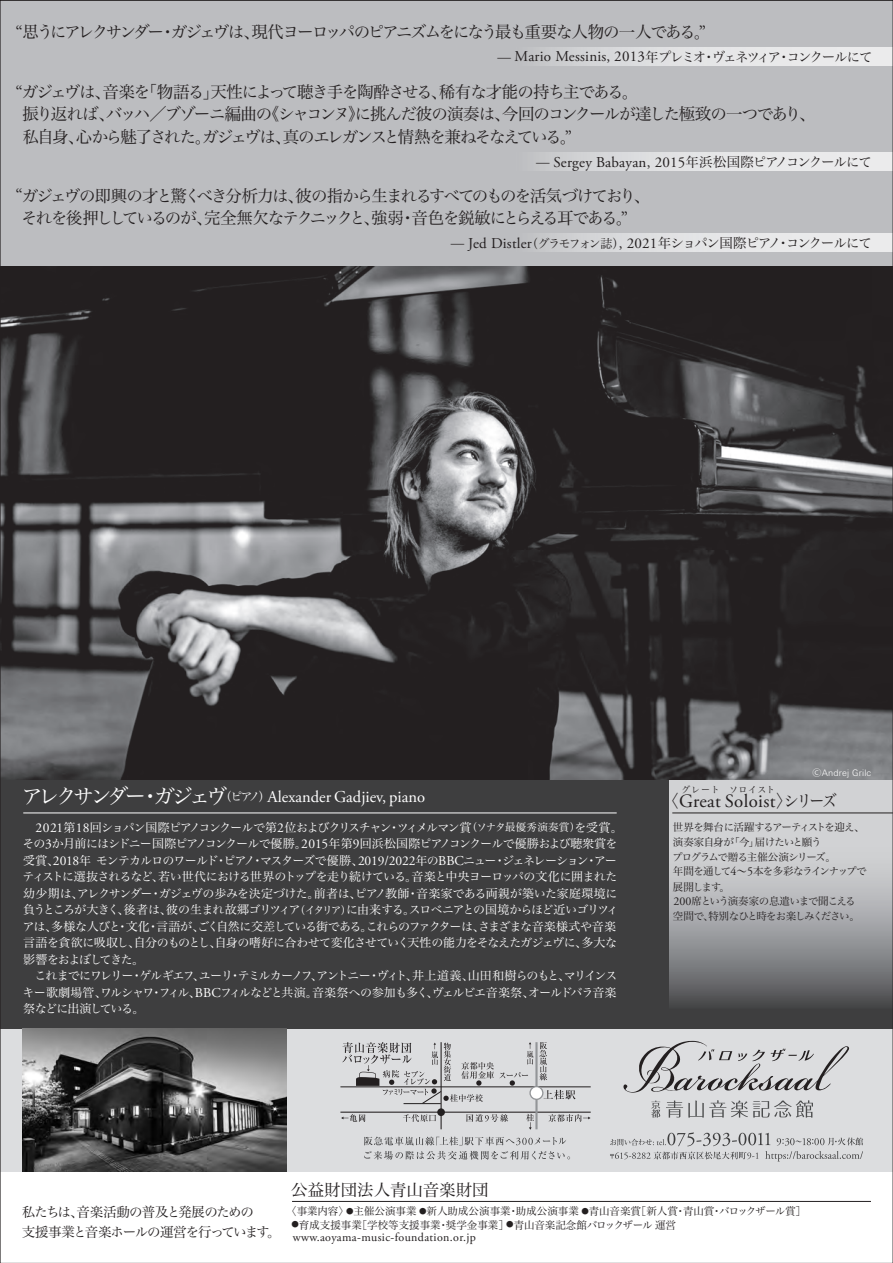
<style>
.page{position:relative;width:893px;height:1263px;background:#fff}
.page>*{position:absolute;margin:0;border:0;box-sizing:border-box;transform-origin:0 0}
.t1{font:18.75px "Adobe Garamond Pro";letter-spacing:.02em;color:#231f20}
.t2{font:16.5px/22.5px "Hira Min Pro W3";letter-spacing:-.105em;color:#231f20}
.t3{font:16.5px "Hira Min Pro W3";letter-spacing:-.13em;color:#231f20}
.t4{font:16.5px "Adobe Garamond Pro";color:#fff}
.t5{font:16.5px "Hira Min Pro W3";color:#231f20}
.t6{font:15px "Adobe Garamond Pro";letter-spacing:.015em;color:#231f20}
.t7{font:13.5px/19.5px "Hira Min Pro W3";letter-spacing:-.09em;color:#231f20}
.t8{font:13.5px "Hira Min Pro W3";letter-spacing:-.135em;color:#231f20}
.t9{font:12px/16.5px "Hira Min Pro W3";letter-spacing:-.075em;color:#fff}
.t10{font:12px "Adobe Garamond Pro";letter-spacing:.03em;color:#231f20}
.t11{font:10.5px/15px "Hira Min Pro W3";letter-spacing:-.095em;color:#231f20}
.t12{font:10.5px "Hira Min Pro W3";color:#231f20}
.t13{font:300 9px "Linotype Univers Basic";letter-spacing:.02em;color:#fff}
.t14{font:9px "Hira Min Pro W3";letter-spacing:.045em;color:#231f20}
.s1{font-family:"Adobe Garamond Pro";font-size:18px}
.s2{font-family:"Adobe Garamond Pro"}
.s3{font-family:"Adobe Garamond Pro";font-size:15px}
.s4{font-size:13.5px}
.s5{font-family:"Hira Min Pro W3";font-size:13.5px}
.s6{font-size:12px}
.s7{font-family:"Hira Min Pro N W3";font-size:21px}
.s8{font-family:"Hira Min Pro N W3";font-size:12px}
.s9{font-family:"Adobe Garamond Pro";font-size:13.5px}
.s10{font-size:10.5px}
.s11{font-family:"Koz Go Pr 6 N";font-weight:400}
.s12{font-family:"Hira Min Pro W3";font-size:16.5px}
.s13{font-family:"Adobe Garamond Pro";font-size:12px}
.s14{font-size:7.5px}
</style>
<div class="page">
<div style="left:0;top:0;width:893px;height:267px;background:#bcbdc0"></div>
<img style="left:2px;top:267px;width:889px;height:514px">
<div style="left:0;top:781px;width:893px;height:248px;background:#3e3e3f"></div>
<div style="left:0;top:1029px;width:893px;height:143px;background:#dcdddf"></div>
<img style="left:22px;top:1029px;width:264px;height:143px">
<hr style="left:292px;top:1201px;width:579px;height:1px;background:#231f20">
<svg style="left:610px;top:1132px;width:253px;height:29px"></svg>
<svg style="left:364px;top:1136px;width:202px;height:9px"></svg>
<svg style="left:364px;top:1151px;width:206px;height:9px"></svg>
<hr style="left:340px;top:1086px;width:251px;height:1px;background:#231f20">
<hr style="left:441px;top:1042px;width:1px;height:87px;background:#231f20">
<svg style="left:548px;top:1114px;width:42px;height:8px"></svg>
<svg style="left:341px;top:1114px;width:24px;height:8px"></svg>
<hr style="left:340px;top:1111px;width:251px;height:2px;background:#231f20">
<hr style="left:535px;top:1042px;width:3px;height:87px;background:#939598">
<div style="left:437px;top:1108px;width:8px;height:8px;background:#231f20;border-radius:50%"></div>
<svg style="left:466px;top:1114px;width:42px;height:8px"></svg>
<svg style="left:403px;top:1114px;width:33px;height:8px"></svg>
<svg style="left:526px;top:1114px;width:8px;height:16px"></svg>
<svg style="left:342px;top:1042px;width:234px;height:62px"></svg>
<svg style="left:666px;top:1100px;width:147px;height:17px"></svg>
<svg style="left:651px;top:1100px;width:9px;height:17px"></svg>
<svg style="left:623px;top:1041px;width:226px;height:52px"></svg>
<svg style="left:669px;top:781px;width:222px;height:224px"></svg>
<hr style="left:672px;top:813px;width:221px;height:1px;background:#231f20">
<hr style="left:23px;top:813px;width:594px;height:1px;background:#fff">
<div style="left:506px;top:47px;width:387px;height:18px;background:linear-gradient(to right,#c8c9cc,#f4f4f5)"></div>
<div style="left:506px;top:153px;width:387px;height:18px;background:linear-gradient(to right,#c8c9cc,#f4f4f5)"></div>
<div style="left:506px;top:234px;width:387px;height:18px;background:linear-gradient(to right,#c8c9cc,#f4f4f5)"></div>
<h2 class="t3" style="left:16px;top:18px;width:696px"><span class="s1">“</span>思うにアレクサンダー・ガジェヴは、現代ヨーロッパのピアニズムをになう最も重要な人物の一人である。<span class="s1">”</span></h2>
<p class="t8" style="left:497px;top:45px;width:377px"><span class="s2">—</span> <span class="s3">Mario Messinis, 2013</span>年プレミオ・ヴェネツィア・コンクールにて</p>
<h2 class="t2" style="left:22px;top:79px;width:795px;text-indent:-7px"><span class="s1">“</span>ガジェヴは、音楽を「物語る」天性によって聴き手を陶酔させる、稀有な才能の持ち主である。<br>振り返れば、バッハ／ブゾーニ編曲の《シャコンヌ》に挑んだ彼の演奏は、今回のコンクールが達した極致の一つであり、私自身、心から魅了された。ガジェヴは、真のエレガンスと情熱を兼ねそなえている。<span class="s1">”</span></h2>
<p class="t6" style="left:536px;top:153px;width:337px"><span class="s4">—</span> Sergey Babayan, 2015<span class="s5">年浜松国際ピアノコンクールにて</span></p>
<h2 class="t2" style="left:21px;top:183px;width:631px;text-indent:-6px"><span class="s1">“</span>ガジェヴの即興の才と驚くべき分析力は、彼の指から生まれるすべてのものを活気づけており、それを後押ししているのが、完全無欠なテクニックと、強弱・音色を鋭敏にとらえる耳である。<span class="s1">”</span></h2>
<p class="t7" style="left:451px;top:232px;width:422px"><span class="s2">—</span> <span class="s3">Jed Distler</span><span class="s6">（グラモフォン誌）</span><span class="s3">, 2021</span>年ショパン国際ピアノ・コンクールにて</p>
<h2 class="t4" style="left:22px;top:787px;width:405px"><span class="s7">アレクサンダー・ガジェヴ</span><span class="s8">（ピアノ）</span>Alexander Gadjiev, piano</h2>
<p class="t9" style="left:22px;top:818px;width:602px;text-indent:13px"><span class="s9">2021</span>第<span class="s9">18</span>回ショパン国際ピアノコンクールで第<span class="s9">2</span>位およびクリスチャン・ツィメルマン賞<span class="s10">（ソナタ最優秀演奏賞）</span>を受賞。その<span class="s9">3</span>か月前にはシドニー国際ピアノコンクールで優勝。<span class="s9">2015</span>年第<span class="s9">9</span>回浜松国際ピアノコンクールで優勝および聴衆賞を受賞、<span class="s9">2018</span>年 モンテカルロのワールド・ピアノ・マスターズで優勝、<span class="s9">2019/2022</span>年の<span class="s9">BBC</span>ニュー・ジェネレーション・アーティストに選抜されるなど、若い世代における世界のトップを走り続けている。音楽と中央ヨーロッパの文化に囲まれた幼少期は、アレクサンダー・ガジェヴの歩みを決定づけた。前者は、ピアノ教師・音楽家である両親が築いた家庭環境に負うところが大きく、後者は、彼の生まれ故郷ゴリツィア<span class="s10">（イタリア）</span>に由来する。スロベニアとの国境からほど近いゴリツィアは、多様な人びと・文化・言語が、ごく自然に交差している街である。これらのファクターは、さまざまな音楽様式や音楽言語を貪欲に吸収し、自分のものとし、自身の嗜好に合わせて変化させていく天性の能力をそなえたガジェヴに、多大な影響をおよぼしてきた。<br>　これまでにワレリー・ゲルギエフ、ユーリ・テミルカーノフ、アントニー・ヴィト、井上道義、山田和樹らのもと、マリインスキー歌劇場管、ワルシャワ・フィル、<span class="s9">BBC</span>フィルなどと共演。音楽祭への参加も多く、ヴェルビエ音楽祭、オールドバラ音楽祭などに出演している。</p>
<p class="t13" style="left:813px;top:767px;width:60px"><span class="s11">Ⓒ</span>Andrej Grilc</p>
<p class="t14" style="left:681px;top:781px;width:95px">グレート ソロイスト</p>
<h1 class="t1" style="left:663px;top:790px;width:176px"><span class="s12">〈</span>Great Soloist<span class="s12">〉シリーズ</span></h1>
<p class="t11" style="left:672px;top:818px;width:196px">世界を舞台に活躍するアーティストを迎え、演奏家自身が「今」届けたいと願う<br>プログラムで贈る主催公演シリーズ。<br>年間を通して<span class="s13">4</span>～<span class="s13">5</span>本を多彩なラインナップで展開します。<br><span class="s13">200</span>席という演奏家の息遣いまで聞こえる空間で、特別なひと時をお楽しみください。</p>
<p class="t7" style="left:22px;top:1201px;width:260px">私たちは、音楽活動の普及と発展のための<br>支援事業と音楽ホールの運営を行っています。</p>
<h2 class="t5" style="left:291px;top:1175px;width:199px">公益財団法人青山音楽財団</h2>
<p class="t12" style="left:286px;top:1202px;width:521px">〈事業内容〉<span class="s14">●</span>主催公演事業 <span class="s14">●</span>新人助成公演事業・助成公演事業 <span class="s14">●</span>青山音楽賞［新人賞・青山賞・バロックザール賞］</p>
<p class="t12" style="left:292px;top:1215px;width:386px"><span class="s14">●</span>育成支援事業［学校等支援事業・奨学金事業］<span class="s14">●</span>青山音楽記念館バロックザール運営</p>
<p class="t10" style="left:293px;top:1230px;width:185px">www.aoyama-music-foundation.or.jp</p>
</div>
